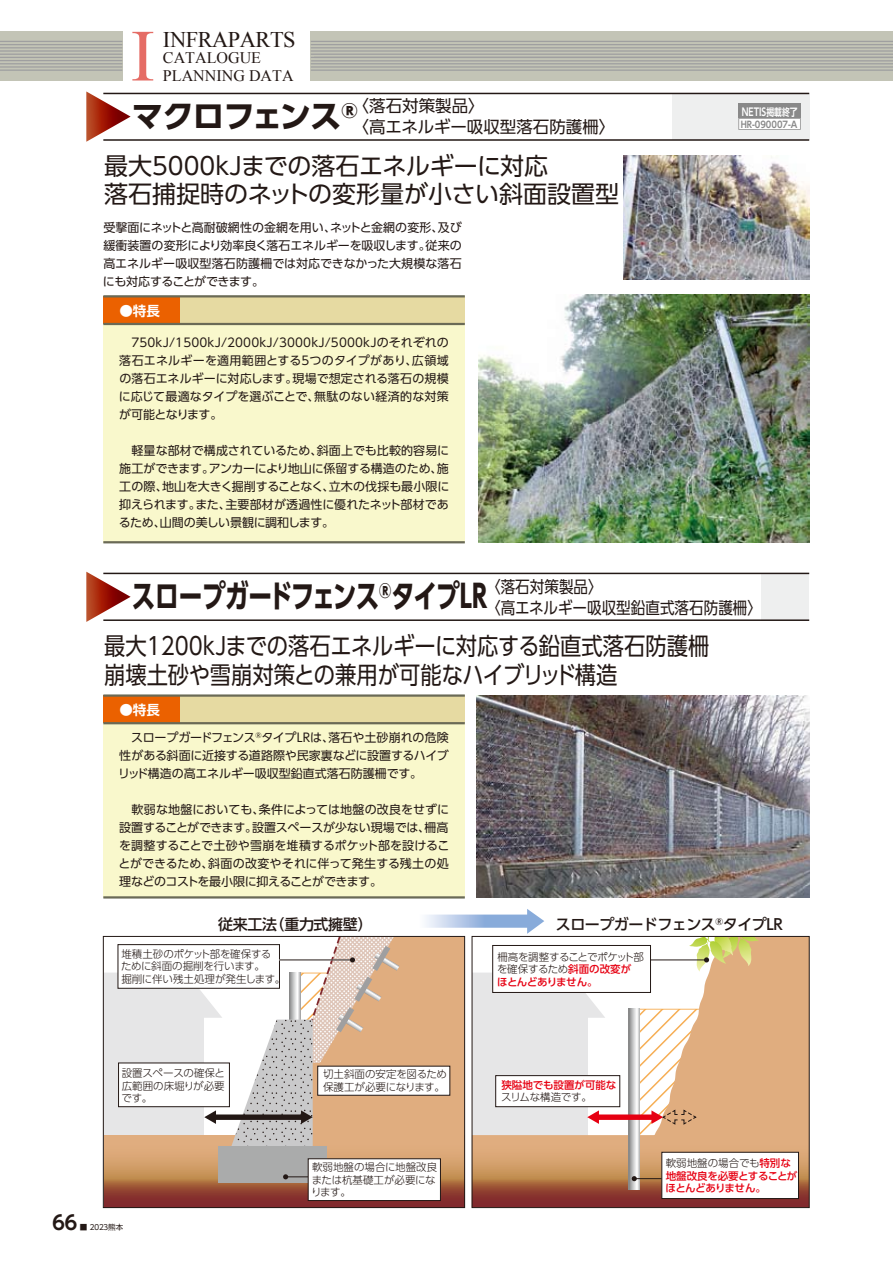
<style>
.page{position:relative;width:893px;height:1276px;background:#fff}
.page>*{position:absolute;margin:0;border:0;box-sizing:border-box;transform-origin:0 0}
.t1{font:73.5px "Times New Roman";color:#e56c65}
.t2{font:700 31.5px "UD Shin Go Pro";letter-spacing:-.025em;color:#231815;scale:.75 1}
.t3{font:24px/28.5px "UD Shin Go Pro";color:#231815;scale:.89 1}
.t4{font:24px/28.5px "UD Shin Go Pro";color:#231815}
.t5{font:22.35px "Times New Roman";letter-spacing:-.02em;color:#231815}
.t6{font:600 19.5px "MO Clear Tone SG";color:#231815}
.t7{font:16.5px/21px "UD Shin Go Pro";color:#231815}
.t8{font:16.5px/21px "UD Shin Go Pro";color:#231815;scale:.88 1}
.t9{font:16.05px "Times New Roman";color:#231815}
.t10{font:500 15px "UD Shin Go Pro";letter-spacing:-.035em;color:#231815}
.t11{font:700 13.5px "UD Shin Go Pro De";color:#fff}
.t12{font:12px/18px "UD Shin Go Pro";letter-spacing:-.005em;color:#231815;text-align:justify}
.t13{font:700 10.8px "UD Shin Go Pro De";color:#fff;scale:.76 1}
.t14{font:300 10.5px/12.6px "UD Shin Go Pro";letter-spacing:-.015em;color:#231815}
.t15{font:300 10.5px/12.6px "UD Shin Go Pro";letter-spacing:-.04em;color:#231815}
.t16{font:500 10.5px/12.6px "UD Shin Go Pro";letter-spacing:-.04em;color:#e60012}
.t17{font:500 10.5px/12.6px "UD Shin Go Pro";color:#e60012}
.t18{font:700 9.15px "UD Shin Go Pro De";color:#898989;scale:.91 1}
.t19{font:7.5px "MO Clear Tone SG";color:#231815}
.s1{font-weight:700;font-size:31.5px}
.s2{font-weight:700;font-size:18.3px}
.s3{font-size:10.2px}
.s4{font-weight:500;color:#e60012}
.s5{font-weight:300;color:#231815}
.s6{font-family:"Shin Go Pr 6 N"}
</style>
<div class="page">
<div style="left:311px;top:32px;width:582px;height:49px;background:linear-gradient(to right,#bfc0b4,#bfc0b4)"></div>
<hr style="left:311px;top:70px;width:582px;height:1px;background:#9f9fa0">
<hr style="left:311px;top:63px;width:582px;height:1px;background:#9f9fa0">
<hr style="left:311px;top:57px;width:582px;height:1px;background:#9f9fa0">
<hr style="left:311px;top:50px;width:582px;height:2px;background:#9f9fa0">
<hr style="left:311px;top:44px;width:582px;height:1px;background:#9f9fa0">
<hr style="left:311px;top:66px;width:582px;height:2px;background:#9f9fa0">
<hr style="left:311px;top:54px;width:582px;height:1px;background:#9f9fa0">
<hr style="left:311px;top:47px;width:582px;height:1px;background:#9f9fa0">
<hr style="left:311px;top:41px;width:582px;height:1px;background:#9f9fa0">
<div style="left:0;top:32px;width:123px;height:49px;background:#c3c4b6"></div>
<hr style="left:0;top:70px;width:122px;height:1px;background:#9f9fa0">
<hr style="left:0;top:63px;width:122px;height:1px;background:#9f9fa0">
<hr style="left:0;top:57px;width:122px;height:1px;background:#9f9fa0">
<hr style="left:0;top:50px;width:122px;height:2px;background:#9f9fa0">
<hr style="left:0;top:44px;width:122px;height:1px;background:#9f9fa0">
<hr style="left:0;top:66px;width:122px;height:2px;background:#9f9fa0">
<hr style="left:0;top:60px;width:122px;height:1px;background:#9f9fa0">
<hr style="left:0;top:54px;width:122px;height:1px;background:#9f9fa0">
<hr style="left:0;top:47px;width:122px;height:1px;background:#9f9fa0">
<hr style="left:0;top:41px;width:122px;height:1px;background:#9f9fa0">
<div style="left:672px;top:93px;width:137px;height:47px;background:#eeefef"></div>
<div style="left:761px;top:573px;width:48px;height:47px;background:#eeefef"></div>
<hr style="left:103px;top:93px;width:706px;height:1px;background:#231815">
<hr style="left:103px;top:139px;width:706px;height:2px;background:#231815">
<svg style="left:86px;top:91px;width:45px;height:51px"></svg>
<div style="left:103px;top:324px;width:362px;height:218px;background:#f9f8cc"></div>
<div style="left:103px;top:296px;width:362px;height:28px;background:#e6daa2"></div>
<div style="left:103px;top:296px;width:77px;height:28px;background:#eb6100"></div>
<hr style="left:103px;top:295px;width:362px;height:2px;background:#6a6a56">
<hr style="left:103px;top:541px;width:362px;height:2px;background:#6a6a56">
<hr style="left:103px;top:323px;width:362px;height:2px;background:#6a6a56">
<hr style="left:103px;top:572px;width:706px;height:2px;background:#231815">
<hr style="left:103px;top:619px;width:706px;height:2px;background:#231815">
<svg style="left:86px;top:571px;width:45px;height:51px"></svg>
<div style="left:103px;top:723px;width:362px;height:174px;background:#f9f8cc"></div>
<div style="left:103px;top:695px;width:362px;height:28px;background:#e6daa2"></div>
<div style="left:103px;top:695px;width:77px;height:28px;background:#eb6100"></div>
<hr style="left:103px;top:694px;width:362px;height:2px;background:#6a6a56">
<hr style="left:103px;top:896px;width:362px;height:2px;background:#6a6a56">
<hr style="left:103px;top:722px;width:362px;height:2px;background:#6a6a56">
<img style="left:478px;top:294px;width:331px;height:248px">
<img style="left:624px;top:156px;width:185px;height:124px">
<div style="left:738px;top:104px;width:63px;height:14px;background:#898989"></div>
<svg style="left:738px;top:118px;width:63px;height:12px"></svg>
<div style="left:103px;top:1008px;width:101px;height:199px;background:#e6e6e7"></div>
<svg style="left:105px;top:972px;width:117px;height:45px"></svg>
<svg style="left:105px;top:1135px;width:358px;height:71px;background:#b27151"></svg>
<div style="left:219px;top:1146px;width:108px;height:36px;background:#aaabab"></div>
<div style="left:214px;top:1114px;width:89px;height:6px;background:#231815"></div>
<svg style="left:204px;top:1110px;width:12px;height:14px"></svg>
<div style="left:759px;top:938px;width:49px;height:197px;background:#e0ad7f"></div>
<svg style="left:474px;top:1135px;width:334px;height:71px;background:#af6d4c"></svg>
<svg style="left:629px;top:1153px;width:11px;height:36px"></svg>
<svg style="left:283px;top:1174px;width:25px;height:5px"></svg>
<div style="left:308px;top:1158px;width:133px;height:43px;background:#fff;border:1px solid #231815"></div>
<svg style="left:632px;top:1176px;width:29px;height:5px"></svg>
<div style="left:661px;top:1151px;width:138px;height:48px;background:#fff;border:1px solid #231815"></div>
<div style="left:118px;top:944px;width:162px;height:44px;background:#fff;border:1px solid #231815"></div>
<svg style="left:231px;top:909px;width:528px;height:244px"></svg>
<div style="left:118px;top:1062px;width:112px;height:45px;background:#fff;border:1px solid #231815"></div>
<div style="left:495px;top:1075px;width:125px;height:32px;background:#fff;border:1px solid #231815"></div>
<div style="left:317px;top:1065px;width:133px;height:30px;background:#fff"></div>
<img style="left:476px;top:695px;width:333px;height:202px">
<hr style="left:311px;top:60px;width:582px;height:1px;background:#9f9fa0">
<p class="t1" style="left:131px;top:6px;width:26px">I</p>
<p class="t5" style="left:163px;top:25px;width:134px">INFRAPARTS</p>
<p class="t9" style="left:163px;top:47px;width:100px">CATALOGUE</p>
<p class="t9" style="left:163px;top:64px;width:132px">PLANNING DATA</p>
<p class="t7" style="left:353px;top:95px;width:264px;text-indent:-221px"><span class="s1">マクロフェンス</span><span class="s2">®</span>〈落石対策製品〉<br>〈高エネルギー吸収型落石防護柵〉</p>
<p class="t4" style="left:104px;top:151px;width:540px">最大5000kJまでの落石エネルギーに対応<br>落石捕捉時のネットの変形量が小さい斜面設置型　</p>
<p class="t12" style="left:103px;top:218px;width:360px">受撃面にネットと高耐破網性の金網を用い、ネットと金網の変形、及び緩衝装置の変形により効率良く落石エネルギーを吸収します。従来の高エネルギー吸収型落石防護柵では対応できなかった大規模な落石にも対応することができます。</p>
<p class="t11" style="left:119px;top:299px;width:42px">●特長</p>
<p class="t12" style="left:119px;top:333px;width:331px">　750kJ/1500kJ/2000kJ/3000kJ/5000kJのそれぞれの落石エネルギーを適用範囲とする5つのタイプがあり、広領域の落石エネルギーに対応します。現場で想定される落石の規模に応じて最適なタイプを選ぶことで、無駄のない経済的な対策が可能となります。</p>
<p class="t12" style="left:119px;top:441px;width:332px">　軽量な部材で構成されているため、斜面上でも比較的容易に施工ができます。アンカーにより地山に係留する構造のため、施工の際、地山を大きく掘削することなく、立木の伐採も最小限に抑えられます。また、主要部材が透過性に優れたネット部材であるため、山間の美しい景観に調和します。</p>
<p class="t13" style="left:742px;top:103px;width:75px">NETIS<span class="s3">掲載終了</span></p>
<p class="t18" style="left:741px;top:117px;width:64px">HR-090007-A</p>
<p class="t2" style="left:132px;top:571px;width:475px">スロープガードフェンス<sup>®</sup>タイプLR</p>
<p class="t8" style="left:486px;top:576px;width:315px">〈落石対策製品〉<br>〈高エネルギー吸収型鉛直式落石防護柵〉</p>
<p class="t3" style="left:104px;top:631px;width:681px">最大1200kJまでの落石エネルギーに対応する鉛直式落石防護柵崩壊土砂や雪崩対策との兼用が可能なハイブリッド構造</p>
<p class="t11" style="left:119px;top:699px;width:42px">●特長</p>
<p class="t12" style="left:118px;top:728px;width:332px">　スロープガードフェンス<sup>®</sup>タイプLRは、落石や土砂崩れの危険性がある斜面に近接する道路際や民家裏などに設置するハイブリッド構造の高エネルギー吸収型鉛直式落石防護柵です。</p>
<p class="t12" style="left:119px;top:800px;width:332px">　軟弱な地盤においても、条件によっては地盤の改良をせずに設置することができます。設置スペースが少ない現場では、柵高を調整することで土砂や雪崩を堆積するポケット部を設けることができるため、斜面の改変やそれに伴って発生する残土の処理などのコストを最小限に抑えることができます。</p>
<p class="t10" style="left:218px;top:912px;width:156px">従来工法（重力式擁壁）</p>
<p class="t10" style="left:556px;top:912px;width:228px">スロープガードフェンス<sup>®</sup>タイプLR</p>
<p class="t14" style="left:121px;top:947px;width:166px">堆積土砂のポケット部を確保する<br>ために斜面の掘削を行います。<br>掘削に伴い残土処理が発生します。</p>
<p class="t15" style="left:497px;top:950px;width:148px">柵高を調整することでポケット部を確保するため<span class="s4">斜面の改変がほとんどありません。</span></p>
<p class="t14" style="left:122px;top:1066px;width:105px;text-align:justify">設置スペースの確保と広範囲の床堀りが必要です。</p>
<p class="t17" style="left:501px;top:1078px;width:117px">狭隘地でも設置が可能な<span class="s5">スリムな構造です。</span></p>
<p class="t14" style="left:323px;top:1067px;width:125px">切土斜面の安定を図るため保護工が必要になります。</p>
<p class="t6" style="left:52px;top:1209px;width:26px">66</p>
<p class="t19" style="left:80px;top:1222px;width:45px"><span class="s6">■</span> 2023<span class="s6">熊本</span></p>
<p class="t14" style="left:311px;top:1160px;width:128px">軟弱地盤の場合に地盤改良または杭基礎工が必要になります。</p>
<p class="t16" style="left:666px;top:1156px;width:133px"><span class="s5">軟弱地盤の場合でも</span>特別な地盤改良を必要とすることがほとんどありません。</p>
</div>
